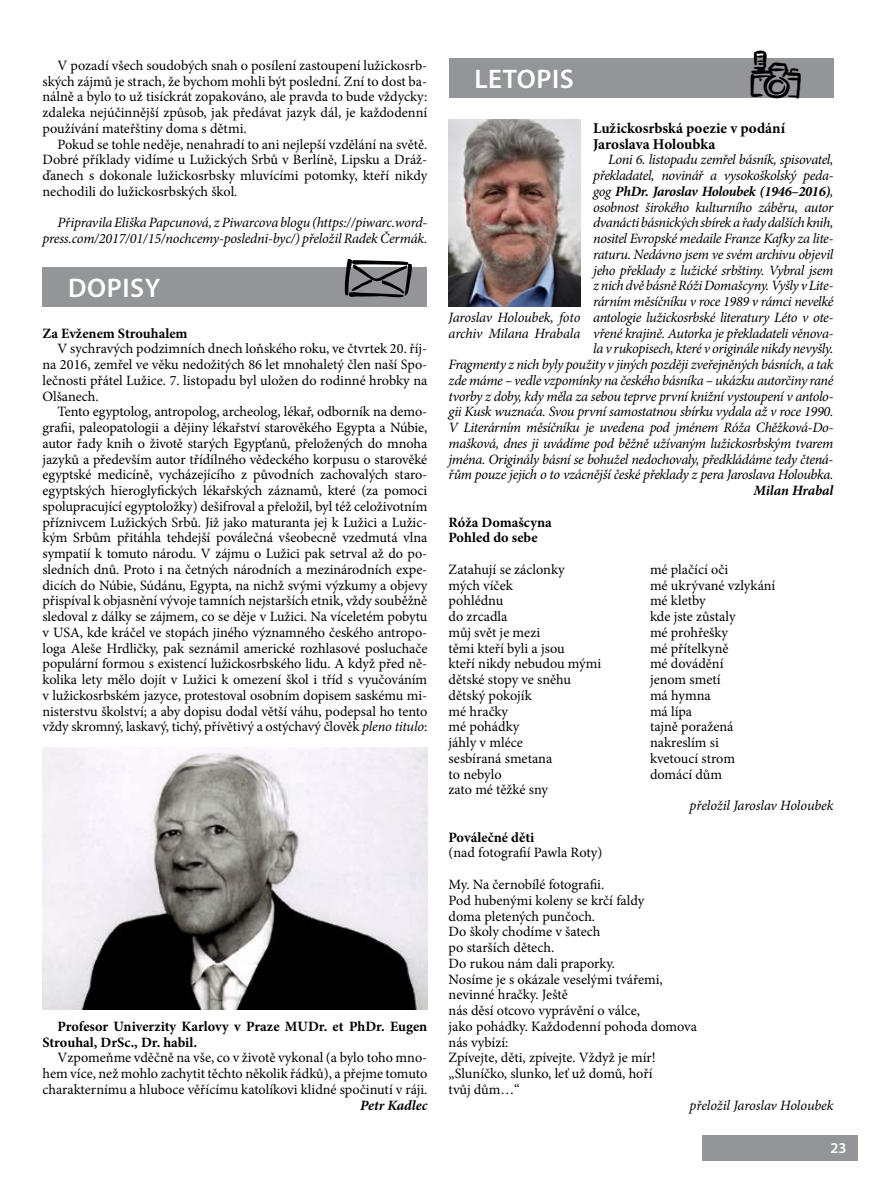
<style>
.page{position:relative;width:893px;height:1191px;background:#fff}
.page>*{position:absolute;margin:0;border:0;box-sizing:border-box;transform-origin:0 0}
.t1{font:52.5px "Df Diversities Let Plain";color:#000}
.t2{font:48px "Df Diversities Let Plain";color:#000}
.t3{font:600 27px "Myriad Pro";letter-spacing:.02em;color:#fff}
.t4{font:700 15px/15.8px "Minion Pro";color:#000}
.t5{font:600 15px "Myriad Pro";color:#fff}
.t6{font:14.25px/15.8px "Minion Pro";color:#000;text-align:justify}
.t7{font:italic 14.25px/15.8px "Minion Pro";letter-spacing:-.025em;color:#000;text-align:right}
.t8{font:700 14.25px/15.8px "Minion Pro";color:#000}
.t9{font:italic 700 14.25px "Minion Pro";letter-spacing:-.005em;color:#000}
.s1{font-style:italic}
.s2{font-weight:700}
</style>
<div class="page">
<div style="left:703px;top:1135px;width:155px;height:26px;background:#939598"></div>
<img style="left:43px;top:747px;width:384px;height:262px">
<img style="left:449px;top:119px;width:131px;height:187px">
<div style="left:449px;top:58px;width:384px;height:40px;background:#939598"></div>
<div style="left:43px;top:267px;width:384px;height:40px;background:#939598"></div>
<p class="t6" style="left:43px;top:57px;width:386px;text-indent:15px">V pozadí všech soudobých snah o posílení zastoupení lužickosrb&shy;ských zájmů je strach, že bychom mohli být poslední. Zní to dost ba&shy;nálně a bylo to už tisíckrát zopakováno, ale pravda to bude vždycky: zdaleka nejúčinnější způsob, jak předávat jazyk dál, je každodenní používání mateřštiny doma s dětmi.</p>
<p class="t6" style="left:43px;top:136px;width:386px;text-indent:15px">Pokud se tohle neděje, nenahradí to ani nejlepší vzdělání na světě.<br>Dobré příklady vidíme u Lužických Srbů v Berlíně, Lipsku a Dráž&shy;ďanech s dokonale lužickosrbsky mluvícími potomky, kteří nikdy nechodili do lužickosrbských škol.</p>
<p class="t7" style="left:43px;top:215px;width:386px">Připravila Eliška Papcunová, z Piwarcova blogu (https://piwarc.word&shy;press.com/2017/01/15/nochcemy-posledni-byc/) přeložil Radek Čermák.</p>
<h3 class="t3" style="left:68px;top:271px;width:93px">DOPISY</h3>
<h1 class="t1" style="left:342px;top:247px;width:73px">Q</h1>
<p class="t8" style="left:43px;top:325px;width:147px">Za Evženem Strouhalem</p>
<p class="t6" style="left:43px;top:341px;width:386px;text-indent:15px">V sychravých podzimních dnech loňského roku, ve čtvrtek 20. říj&shy;na 2016, zemřel ve věku nedožitých 86 let mnohaletý člen naší Spo&shy;lečnosti přátel Lužice. 7. listopadu byl uložen do rodinné hrobky na Olšanech.</p>
<p class="t6" style="left:43px;top:404px;width:386px;text-indent:15px">Tento egyptolog, antropolog, archeolog, lékař, odborník na demo&shy;grafii, paleopatologii a dějiny lékařství starověkého Egypta a Núbie, autor řady knih o životě starých Egypťanů, přeložených do mnoha jazyků a především autor třídílného vědeckého korpusu o starověké egyptské medicíně, vycházejícího z původních zachovalých staro&shy;egyptských hieroglyfických lékařských záznamů, které (za pomoci spolupracující egyptoložky) dešifroval a přeložil, byl též celoživotním příznivcem Lužických Srbů. Již jako maturanta jej k Lužici a Lužic&shy;kým Srbům přitáhla tehdejší poválečná všeobecně vzedmutá vlna sympatií k tomuto národu. V zájmu o Lužici pak setrval až do po&shy;sledních dnů. Proto i na četných národních a mezinárodních expe&shy;dicích do Núbie, Súdánu, Egypta, na nichž svými výzkumy a objevy přispíval k objasnění vývoje tamních nejstarších etnik, vždy souběžně sledoval z dálky se zájmem, co se děje v Lužici. Na víceletém pobytu v USA, kde kráčel ve stopách jiného významného českého antropo&shy;loga Aleše Hrdličky, pak seznámil americké rozhlasové posluchače populární formou s existencí lužickosrbského lidu. A když před ně&shy;kolika lety mělo dojít v Lužici k omezení škol i tříd s vyučováním v lužickosrbském jazyce, protestoval osobním dopisem saskému mi&shy;nisterstvu školství; a aby dopisu dodal větší váhu, podepsal ho tento vždy skromný, laskavý, tichý, přívětivý a ostýchavý člověk <span class="s1">pleno titulo</span>:</p>
<p class="t8" style="left:43px;top:1018px;width:386px;text-indent:15px">Profesor Univerzity Karlovy v Praze MUDr. et PhDr. Eugen<br>Strouhal, DrSc., Dr. habil.</p>
<p class="t6" style="left:43px;top:1050px;width:386px;text-indent:15px">Vzpomeňme vděčně na vše, co v životě vykonal (a bylo toho mno&shy;hem více, než mohlo zachytit těchto několik řádků), a přejme tomuto charakternímu a hluboce věřícímu katolíkovi klidné spočinutí v ráji.</p>
<p class="t9" style="left:360px;top:1094px;width:69px">Petr Kadlec</p>
<h3 class="t3" style="left:474px;top:62px;width:101px">LETOPIS</h3>
<h2 class="t2" style="left:749px;top:50px;width:56px">s</h2>
<p class="t4" style="left:593px;top:120px;width:193px">Lužickosrbská poezie v podání<br>Jaroslava Holoubka</p>
<p class="t7" style="left:449px;top:152px;width:386px">Loni 6. listopadu zemřel básník, spisovatel,<br>překladatel, novinář a vysokoškolský peda-<br>gog <span class="s2">PhDr. Jaroslav Holoubek (1946–2016)</span>,<br>osobnost širokého kulturního záběru, autor<br>dvanácti básnických sbírek a řady dalších knih,<br>nositel Evropské medaile Franze Kafky za lite-<br>raturu. Nedávno jsem ve svém archivu objevil<br>jeho překlady z lužické srbštiny. Vybral jsem<br>z nich dvě básně Róži Domašcyny. Vyšly v Lite-<br>rárním měsíčníku v roce 1989 v rámci nevelké<br>antologie lužickosrbské literatury Léto v ote-<br>vřené krajině. Autorka je překladateli věnova-<br>la v rukopisech, které v originále nikdy nevyšly.<br>Fragmenty z nich byly použity v jiných později zveřejněných básních, a tak zde máme – vedle vzpomínky na českého básníka – ukázku autorčiny rané tvorby z doby, kdy měla za sebou teprve první knižní vystoupení v antolo&shy;gii Kusk wuznaća. Svou první samostatnou sbírku vydala až v roce 1990.<br>V Literárním měsíčníku je uvedena pod jménem Róža Chěžková-Do&shy;mašková, dnes ji uvádíme pod běžně užívaným lužickosrbským tvarem jména. Originály básní se bohužel nedochovaly, předkládáme tedy čtená&shy;řům pouze jejich o to vzácnější české překlady z pera Jaroslava Holoubka.</p>
<p class="t9" style="left:754px;top:480px;width:81px">Milan Hrabal</p>
<p class="t8" style="left:449px;top:514px;width:105px">Róža Domašcyna<br>Pohled do sebe</p>
<p class="t7" style="left:449px;top:309px;width:133px;text-align:left">Jaroslav Holoubek, foto archiv Milana Hrabala</p>
<p class="t6" style="left:449px;top:561px;width:154px;text-align:left">Zatahují se záclonky<br>mých víček<br>pohlédnu<br>do zrcadla<br>můj svět je mezi<br>těmi kteří byli a jsou<br>kteří nikdy nebudou mými dětské stopy ve sněhu dětský pokojík<br>mé hračky<br>mé pohádky<br>jáhly v mléce<br>sesbíraná smetana<br>to nebylo<br>zato mé těžké sny</p>
<p class="t6" style="left:650px;top:561px;width:127px;text-align:left">mé plačící oči<br>mé ukrývané vzlykání mé kletby<br>kde jste zůstaly<br>mé prohřešky<br>mé přítelkyně<br>mé dovádění<br>jenom smetí<br>má hymna<br>má lípa<br>tajně poražená nakreslím si<br>kvetoucí strom domácí dům</p>
<p class="t7" style="left:690px;top:797px;width:145px">přeložil Jaroslav Holoubek</p>
<p class="t8" style="left:449px;top:829px;width:87px">Poválečné děti</p>
<p class="t6" style="left:449px;top:845px;width:155px">(nad fotografií Pawla Roty)</p>
<p class="t6" style="left:449px;top:876px;width:250px;text-align:left">My. Na černobílé fotografii.<br>Pod hubenými koleny se krčí faldy<br>doma pletených punčoch.<br>Do školy chodíme v šatech<br>po starších dětech.<br>Do rukou nám dali praporky.<br>Nosíme je s okázale veselými tvářemi, nevinné hračky. Ještě<br>nás děsí otcovo vyprávění o válce,<br>jako pohádky. Každodenní pohoda domova nás vybízí:<br>Zpívejte, děti, zpívejte. Vždyž je mír! „Sluníčko, slunko, leť už domů, hoří<br>tvůj dům…“</p>
<p class="t7" style="left:690px;top:1097px;width:145px">přeložil Jaroslav Holoubek</p>
<p class="t5" style="left:830px;top:1138px;width:18px">23</p>
</div>
